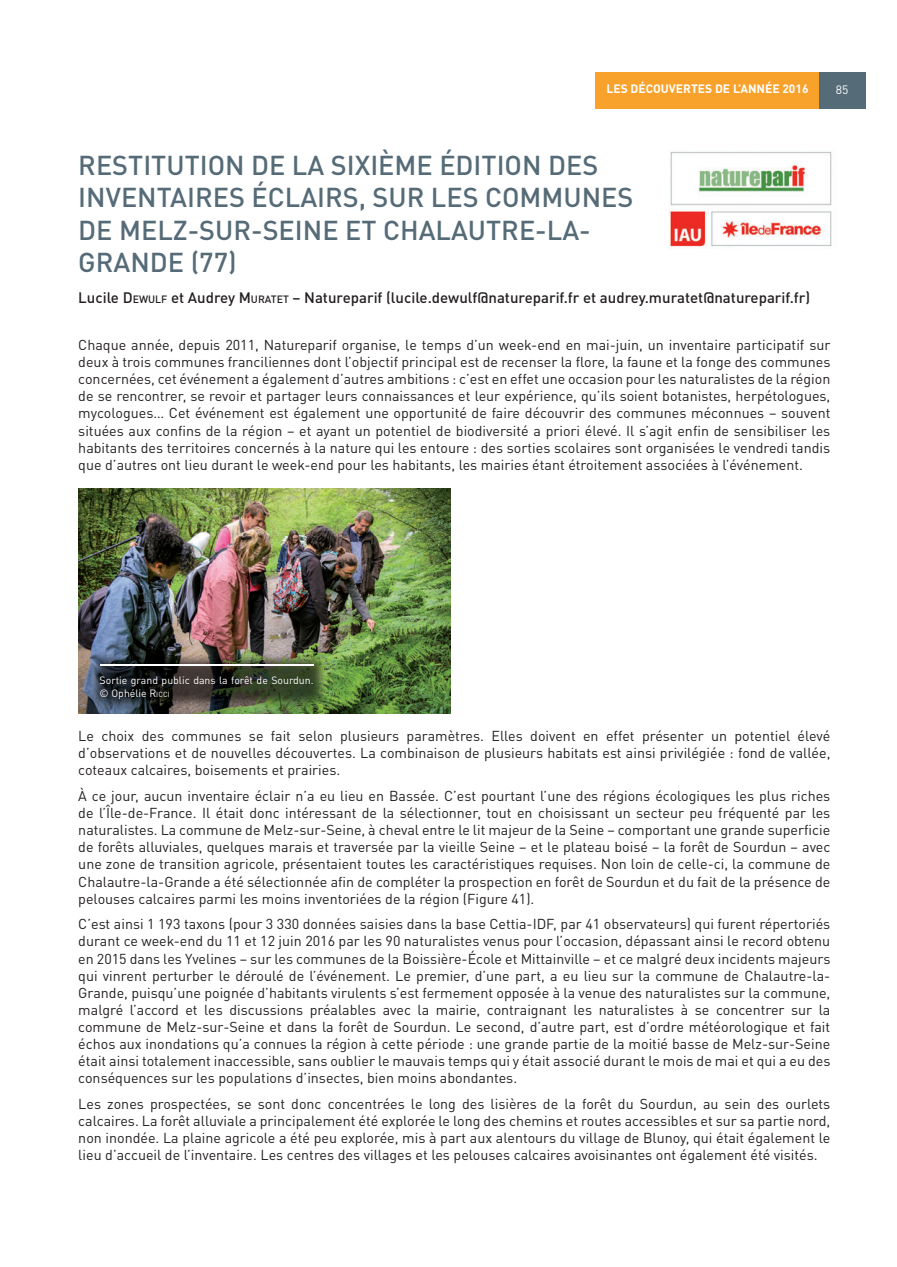
<style>
.page{position:relative;width:897px;height:1267px;background:#fff}
.page>*{position:absolute;margin:0;border:0;box-sizing:border-box;transform-origin:0 0}
.t1{font:500 27px/32.4px "DIN";color:#556b77}
.t2{font:500 15px "DIN";color:#231f20}
.t3{font:14.25px/17.1px "DINOT";color:#231f20;text-align:justify}
.t4{font:700 12px "DIN";color:#fff}
.t5{font:12px "DIN";color:#fff}
.t6{font:10.5px/12.6px "DINOT";color:#fff}
.s1{font-style:inherit}
.s2{font-size:10.5px}
.s3{font-size:7.35px}
</style>
<div class="page">
<div style="left:818px;top:72px;width:47px;height:36px;background:#556b77"></div>
<img style="left:78px;top:489px;width:372px;height:224px">
<hr style="left:100px;top:664px;width:213px;height:1px;background:#fff">
<div style="left:595px;top:72px;width:224px;height:36px;background:#f9a22b"></div>
<img style="left:669px;top:151px;width:163px;height:97px">
<p class="t4" style="left:606px;top:81px;width:203px">LES DÉCOUVERTES DE L’ANNÉE 2016</p>
<p class="t5" style="left:835px;top:82px;width:14px">85</p>
<h1 class="t1" style="left:78px;top:148px;width:556px">RESTITUTION DE LA SIXIÈME ÉDITION DES<br>INVENTAIRES ÉCLAIRS, SUR LES COMMUNES<br>DE MELZ-SUR-SEINE ET CHALAUTRE-LA-<br>GRANDE (77)</h1>
<p class="t2" style="left:78px;top:288px;width:733px">Lucile <span class="s1">D</span><span class="s2">EWULF</span> et Audrey <span class="s1">M</span><span class="s2">URATET</span> – Natureparif (lucile.dewulf@natureparif.fr et audrey.muratet@natureparif.fr)</p>
<p class="t3" style="left:78px;top:336px;width:753px">Chaque année, depuis 2011, Natureparif organise, le temps d’un week-end en mai-juin, un inventaire participatif sur deux à trois communes franciliennes dont l’objectif principal est de recenser la flore, la faune et la fonge des communes concernées, cet événement a également d’autres ambitions : c’est en effet une occasion pour les naturalistes de la région de se rencontrer, se revoir et partager leurs connaissances et leur expérience, qu’ils soient botanistes, herpétologues, mycologues… Cet événement est également une opportunité de faire découvrir des communes méconnues – souvent situées aux confins de la région – et ayant un potentiel de biodiversité a priori élevé. Il s’agit enfin de sensibiliser les habitants des territoires concernés à la nature qui les entoure : des sorties scolaires sont organisées le vendredi tandis que d’autres ont lieu durant le week-end pour les habitants, les mairies étant étroitement associées à l’événement.</p>
<p class="t6" style="left:100px;top:674px;width:215px">Sortie grand public dans la forêt de Sourdun. © Ophélie <span class="s1">R</span><span class="s3">ICCI</span></p>
<p class="t3" style="left:78px;top:727px;width:753px">Le choix des communes se fait selon plusieurs paramètres. Elles doivent en effet présenter un potentiel élevé d’observations et de nouvelles découvertes. La combinaison de plusieurs habitats est ainsi privilégiée : fond de vallée, coteaux calcaires, boisements et prairies.</p>
<p class="t3" style="left:78px;top:787px;width:753px">À ce jour, aucun inventaire éclair n’a eu lieu en Bassée. C’est pourtant l’une des régions écologiques les plus riches de l’Île-de-France. Il était donc intéressant de la sélectionner, tout en choisissant un secteur peu fréquenté par les naturalistes. La commune de Melz-sur-Seine, à cheval entre le lit majeur de la Seine – comportant une grande superficie de forêts alluviales, quelques marais et traversée par la vieille Seine – et le plateau boisé – la forêt de Sourdun – avec une zone de transition agricole, présentaient toutes les caractéristiques requises. Non loin de celle-ci, la commune de Chalautre-la-Grande a été sélectionnée afin de compléter la prospection en forêt de Sourdun et du fait de la présence de pelouses calcaires parmi les moins inventoriées de la région (Figure 41).</p>
<p class="t3" style="left:78px;top:915px;width:753px">C’est ainsi 1 193 taxons (pour 3 330 données saisies dans la base Cettia-IDF, par 41 observateurs) qui furent répertoriés durant ce week-end du 11 et 12 juin 2016 par les 90 naturalistes venus pour l’occasion, dépassant ainsi le record obtenu en 2015 dans les Yvelines – sur les communes de la Boissière-École et Mittainville – et ce malgré deux incidents majeurs qui vinrent perturber le déroulé de l’événement. Le premier, d’une part, a eu lieu sur la commune de Chalautre-la-Grande, puisqu’une poignée d’habitants virulents s’est fermement opposée à la venue des naturalistes sur la commune, malgré l’accord et les discussions préalables avec la mairie, contraignant les naturalistes à se concentrer sur la commune de Melz-sur-Seine et dans la forêt de Sourdun. Le second, d’autre part, est d’ordre météorologique et fait échos aux inondations qu’a connues la région à cette période : une grande partie de la moitié basse de Melz-sur-Seine était ainsi totalement inaccessible, sans oublier le mauvais temps qui y était associé durant le mois de mai et qui a eu des conséquences sur les populations d’insectes, bien moins abondantes.</p>
<p class="t3" style="left:78px;top:1094px;width:753px">Les zones prospectées, se sont donc concentrées le long des lisières de la forêt du Sourdun, au sein des ourlets calcaires. La forêt alluviale a principalement été explorée le long des chemins et routes accessibles et sur sa partie nord, non inondée. La plaine agricole a été peu explorée, mis à part aux alentours du village de Blunoy, qui était également le lieu d’accueil de l’inventaire. Les centres des villages et les pelouses calcaires avoisinantes ont également été visités.</p>
</div>
